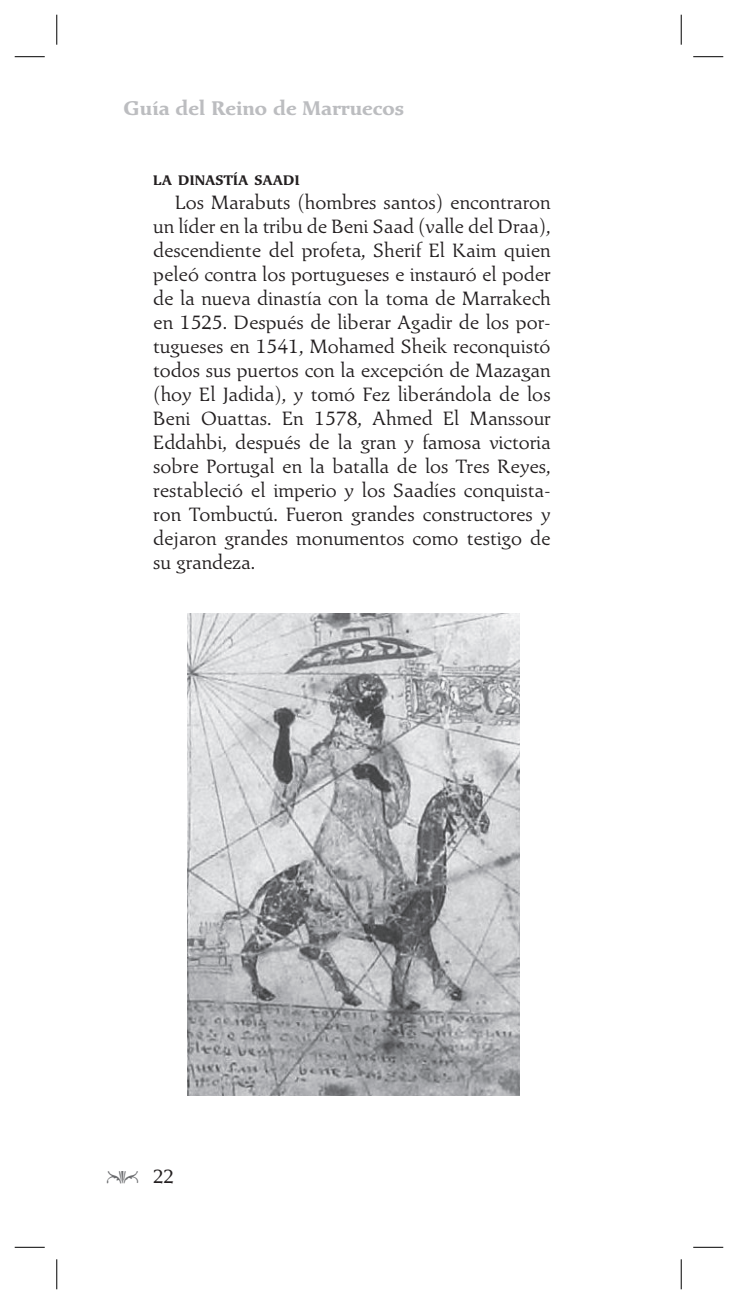
<style>
.page{position:relative;width:738px;height:1304px;background:#fff}
.page>*{position:absolute;margin:0;border:0;box-sizing:border-box;transform-origin:0 0}
.t1{font:20px/24px "Exlibris Std";color:#231f20;text-align:justify}
.t2{font:700 20px "Exlibris Std";color:#bcbdc0}
.t3{font:700 14px "Exlibris Std";color:#231f20}
</style>
<div class="page">
<img style="left:187px;top:614px;width:332px;height:482px">
<hr style="left:15px;top:56px;width:30px;height:1px;background:#000">
<hr style="left:692px;top:56px;width:30px;height:1px;background:#000">
<hr style="left:15px;top:1247px;width:30px;height:1px;background:#000">
<hr style="left:692px;top:1247px;width:30px;height:1px;background:#000">
<hr style="left:56px;top:15px;width:1px;height:30px;background:#000">
<hr style="left:56px;top:1259px;width:1px;height:30px;background:#000">
<hr style="left:680px;top:15px;width:1px;height:30px;background:#000">
<hr style="left:680px;top:1259px;width:1px;height:30px;background:#000">
<p class="t2" style="left:123px;top:96px;width:282px">Guía del Reino de Marruecos</p>
<p class="t3" style="left:153px;top:172px;width:148px">LA DINASTÍA SAADI</p>
<p class="t1" style="left:153px;top:191px;width:398px;text-indent:22px">Los Marabuts (hombres santos) encontraron un líder en la tribu de Beni Saad (valle del Draa), descendiente del profeta, Sherif El Kaim quien peleó contra los portugueses e instauró el poder de la nueva dinastía con la toma de Marrakech en 1525. Después de liberar Agadir de los por&shy;tugueses en 1541, Mohamed Sheik reconquistó todos sus puertos con la excepción de Mazagan (hoy El Jadida), y tomó Fez liberándola de los Beni Ouattas. En 1578, Ahmed El Manssour Eddahbi, después de la gran y famosa victoria sobre Portugal en la batalla de los Tres Reyes, restableció el imperio y los Saadíes conquista&shy;ron Tombuctú. Fueron grandes constructores y dejaron grandes monumentos como testigo de su grandeza.</p>
<p class="t1" style="left:153px;top:1165px;width:22px">22</p>
</div>
